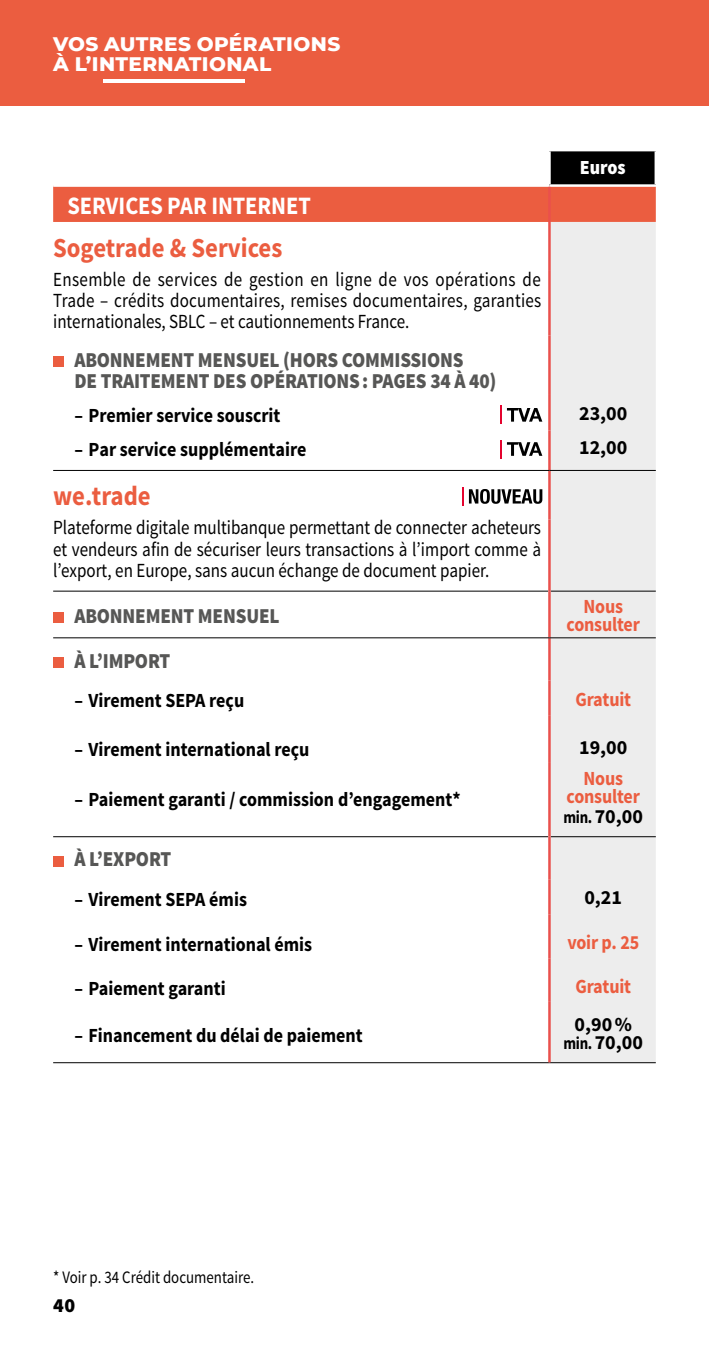
<style>
.page{position:relative;width:709px;height:1347px;background:#fff}
.page>*{position:absolute;margin:0;border:0;box-sizing:border-box;transform-origin:0 0}
.t1{font:700 27.5px "Source Sans Pro";color:#eb5d40;scale:.9 1}
.t2{font:700 25px "Source Sans Pro";color:#fff;scale:.9 1}
.t3{font:900 21.25px/21.2px "Source Sans Pro";letter-spacing:-.01em;color:#575756;scale:.9 1}
.t4{font:20px/21.2px "Source Sans Pro";color:#000;text-align:justify;scale:.85 1}
.t5{font:700 20px "Source Sans Pro";color:#000;scale:.9 1}
.t6{font:700 20px/17.5px "Source Sans Pro";letter-spacing:-.01em;color:#eb5d40;text-align:center;scale:.9 1}
.t7{font:700 20px/17.5px "Source Sans Pro";color:#000;text-align:center}
.t8{font:800 20px/20px "Montserrat";letter-spacing:.02em;color:#fff}
.t9{font:900 20px "Source Sans Pro";letter-spacing:-.005em;color:#fff;scale:.9 1}
.t10{font:900 20px "Source Sans Pro";color:#000}
.t11{font:17.5px "Source Sans Pro";color:#000;scale:.85 1}
.s1{font-size:17.5px}
</style>
<div class="page">
<hr style="left:708px;top:0;width:1px;height:815px;background:#262957">
<div style="left:0;top:0;width:709px;height:106px;background:#eb5d40"></div>
<hr style="left:103px;top:79px;width:142px;height:4px;background:#fff">
<div style="left:549px;top:150px;width:107px;height:36px;background:#000"></div>
<div style="left:53px;top:187px;width:603px;height:35px;background:#eb5d40"></div>
<div style="left:550px;top:222px;width:106px;height:840px;background:#ededed"></div>
<hr style="left:548px;top:149px;width:109px;height:2px;background:#fff">
<hr style="left:53px;top:590px;width:495px;height:1px;background:#000">
<hr style="left:550px;top:590px;width:106px;height:1px;background:#000">
<hr style="left:53px;top:836px;width:495px;height:1px;background:#000">
<hr style="left:550px;top:836px;width:106px;height:1px;background:#000">
<hr style="left:53px;top:1062px;width:496px;height:1px;background:#000">
<hr style="left:549px;top:1062px;width:107px;height:1px;background:#000">
<hr style="left:548px;top:151px;width:2px;height:33px;background:#fff">
<hr style="left:549px;top:184px;width:108px;height:3px;background:#fff">
<hr style="left:654px;top:151px;width:3px;height:33px;background:#fff">
<hr style="left:548px;top:187px;width:2px;height:35px;background:#ea504c">
<hr style="left:548px;top:222px;width:2px;height:49px;background:#ea504c">
<hr style="left:548px;top:271px;width:2px;height:64px;background:#ea504c">
<hr style="left:548px;top:335px;width:2px;height:60px;background:#ea504c">
<hr style="left:548px;top:395px;width:2px;height:35px;background:#ea504c">
<hr style="left:548px;top:430px;width:2px;height:40px;background:#ea504c">
<hr style="left:548px;top:471px;width:2px;height:48px;background:#ea504c">
<hr style="left:548px;top:519px;width:2px;height:72px;background:#ea504c">
<hr style="left:548px;top:591px;width:2px;height:46px;background:#ea504c">
<hr style="left:548px;top:638px;width:2px;height:42px;background:#ea504c">
<hr style="left:548px;top:680px;width:2px;height:36px;background:#ea504c">
<hr style="left:548px;top:716px;width:2px;height:47px;background:#ea504c">
<hr style="left:548px;top:763px;width:2px;height:73px;background:#ea504c">
<hr style="left:548px;top:836px;width:2px;height:43px;background:#ea504c">
<hr style="left:548px;top:879px;width:2px;height:35px;background:#ea504c">
<hr style="left:548px;top:914px;width:2px;height:44px;background:#ea504c">
<hr style="left:548px;top:958px;width:2px;height:43px;background:#ea504c">
<hr style="left:548px;top:1001px;width:2px;height:61px;background:#ea504c">
<hr style="left:53px;top:470px;width:496px;height:1px;background:#000">
<hr style="left:549px;top:470px;width:107px;height:1px;background:#000">
<hr style="left:53px;top:637px;width:496px;height:1px;background:#000">
<hr style="left:549px;top:637px;width:107px;height:1px;background:#000">
<div style="left:53px;top:356px;width:11px;height:10px;background:#eb5d40"></div>
<svg style="left:500px;top:406px;width:1px;height:18px"></svg>
<svg style="left:507px;top:408px;width:35px;height:13px"></svg>
<svg style="left:500px;top:440px;width:1px;height:18px"></svg>
<svg style="left:507px;top:442px;width:35px;height:14px"></svg>
<svg style="left:462px;top:487px;width:80px;height:18px"></svg>
<div style="left:53px;top:612px;width:11px;height:11px;background:#eb5d40"></div>
<div style="left:53px;top:657px;width:11px;height:10px;background:#eb5d40"></div>
<div style="left:53px;top:855px;width:11px;height:11px;background:#eb5d40"></div>
<p class="t8" style="left:53px;top:33px;width:289px">VOS AUTRES OPÉRATIONS<br>À L’INTERNATIONAL</p>
<p class="t9" style="left:579px;top:155px;width:52px">Euros</p>
<p class="t2" style="left:67px;top:189px;width:272px">SERVICES PAR INTERNET</p>
<h1 class="t1" style="left:53px;top:230px;width:256px">Sogetrade &amp; Services</h1>
<p class="t4" style="left:53px;top:269px;width:576px">Ensemble de services de gestion en ligne de vos opérations de Trade – crédits documentaires, remises documentaires, garanties internationales, SBLC – et cautionnements France.</p>
<p class="t3" style="left:74px;top:350px;width:470px">ABONNEMENT MENSUEL (HORS COMMISSIONS<br>DE TRAITEMENT DES OPÉRATIONS: PAGES 34 À 40)</p>
<p class="t5" style="left:74px;top:402px;width:230px">– Premier service souscrit</p>
<p class="t7" style="left:579px;top:405px;width:50px">23,00</p>
<p class="t5" style="left:74px;top:437px;width:259px">– Par service supplémentaire</p>
<p class="t7" style="left:579px;top:440px;width:50px">12,00</p>
<h1 class="t1" style="left:53px;top:478px;width:110px">we.trade</h1>
<p class="t4" style="left:53px;top:517px;width:575px">Plateforme digitale multibanque permettant de connecter acheteurs et vendeurs afin de sécuriser leurs transactions à l’import comme à l’export, en Europe, sans aucun échange de document papier.</p>
<p class="t3" style="left:74px;top:606px;width:229px">ABONNEMENT MENSUEL</p>
<p class="t6" style="left:566px;top:598px;width:83px">Nous consulter</p>
<p class="t3" style="left:74px;top:651px;width:108px">À L’IMPORT</p>
<p class="t5" style="left:74px;top:688px;width:190px">– Virement SEPA reçu</p>
<p class="t6" style="left:575px;top:691px;width:63px">Gratuit</p>
<p class="t5" style="left:74px;top:736px;width:263px">– Virement international reçu</p>
<p class="t7" style="left:579px;top:739px;width:50px">19,00</p>
<p class="t5" style="left:74px;top:786px;width:430px">– Paiement garanti / commission d’engagement*</p>
<p class="t6" style="left:566px;top:770px;width:83px">Nous consulter</p>
<p class="t7" style="left:563px;top:808px;width:81px"><span class="s1">min.</span> 70,00</p>
<p class="t3" style="left:74px;top:849px;width:109px">À L’EXPORT</p>
<p class="t5" style="left:74px;top:887px;width:193px">– Virement SEPA émis</p>
<p class="t7" style="left:584px;top:889px;width:39px">0,21</p>
<p class="t5" style="left:74px;top:931px;width:266px">– Virement international émis</p>
<p class="t6" style="left:567px;top:934px;width:81px">voir p. 25</p>
<p class="t5" style="left:74px;top:975px;width:170px">– Paiement garanti</p>
<p class="t6" style="left:575px;top:978px;width:63px">Gratuit</p>
<p class="t5" style="left:74px;top:1022px;width:322px">– Financement du délai de paiement</p>
<p class="t7" style="left:563px;top:1016px;width:81px">0,90% <span class="s1">min.</span> 70,00</p>
<p class="t11" style="left:53px;top:1266px;width:238px">* Voir p. 34 Crédit documentaire.</p>
<p class="t10" style="left:53px;top:1292px;width:24px">40</p>
</div>
